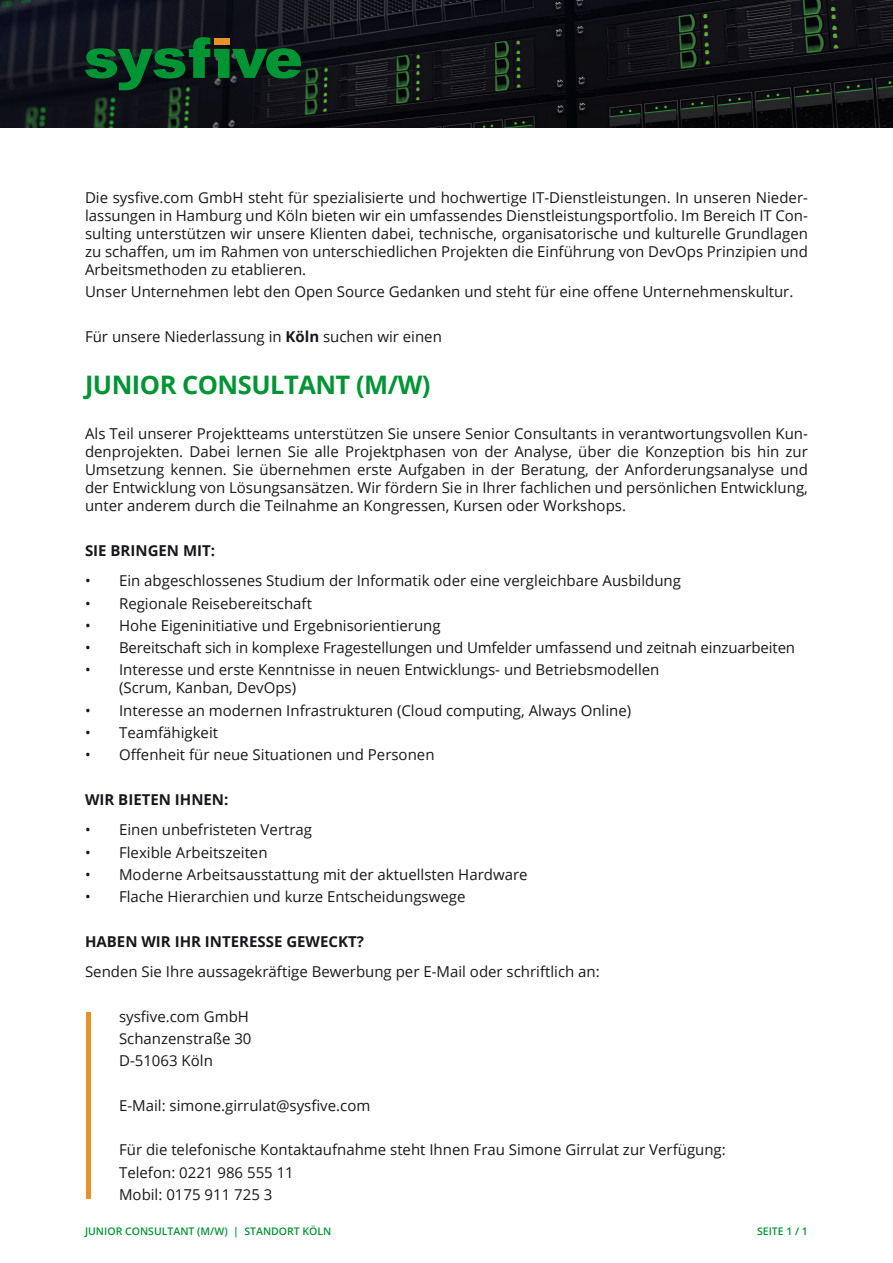
<style>
.page{position:relative;width:893px;height:1263px;background:#fff}
.page>*{position:absolute;margin:0;border:0;box-sizing:border-box;transform-origin:0 0}
.t1{font:700 25.5px "Open Sans";letter-spacing:-.02em;color:#009534}
.t2{font:15px/18px "Open Sans";color:#1a171c;text-align:justify}
.t3{font:700 15px "Open Sans";color:#1a171c}
.t4{font:600 10.5px "Open Sans";color:#009534}
.s1{font-weight:700}
</style>
<div class="page">
<img style="left:0;top:0;width:893px;height:128px">
<svg style="left:85px;top:37px;width:216px;height:54px;background:#0c4223"></svg>
<hr style="left:86px;top:1012px;width:4px;height:187px;background:#e89126">
<p class="t2" style="left:85px;top:188px;width:724px">Die sysfive.com GmbH steht für spezialisierte und hochwertige IT-Dienstleistungen. In unseren Nieder&shy;lassungen in Hamburg und Köln bieten wir ein umfassendes Dienstleistungsportfolio. Im Bereich IT Con&shy;sulting unterstützen wir unsere Klienten dabei, technische, organisatorische und kulturelle Grundlagen zu schaffen, um im Rahmen von unterschiedlichen Projekten die Einführung von DevOps Prinzipien und Arbeitsmethoden zu etablieren.</p>
<p class="t2" style="left:85px;top:282px;width:710px">Unser Unternehmen lebt den Open Source Gedanken und steht für eine offene Unternehmenskultur.</p>
<p class="t2" style="left:85px;top:327px;width:358px">Für unsere Niederlassung in <span class="s1">Köln</span> suchen wir einen</p>
<p class="t1" style="left:85px;top:367px;width:347px">JUNIOR CONSULTANT (M/W)</p>
<p class="t2" style="left:85px;top:424px;width:724px">Als Teil unserer Projektteams unterstützen Sie unsere Senior Consultants in verantwortungsvollen Kun&shy;denprojekten. Dabei lernen Sie alle Projektphasen von der Analyse, über die Konzeption bis hin zur Umsetzung kennen. Sie übernehmen erste Aufgaben in der Beratung, der Anforderungsanalyse und der Entwicklung von Lösungsansätzen. Wir fördern Sie in Ihrer fachlichen und persönlichen Entwicklung, unter anderem durch die Teilnahme an Kongressen, Kursen oder Workshops.</p>
<p class="t3" style="left:85px;top:539px;width:132px">SIE BRINGEN MIT:</p>
<p class="t2" style="left:85px;top:571px;width:597px">• Ein abgeschlossenes Studium der Informatik oder eine vergleichbare Ausbildung</p>
<p class="t2" style="left:85px;top:594px;width:228px">• Regionale Reisebereitschaft</p>
<p class="t2" style="left:85px;top:616px;width:357px">• Hohe Eigeninitiative und Ergebnisorientierung</p>
<p class="t2" style="left:85px;top:638px;width:712px">• Bereitschaft sich in komplexe Fragestellungen und Umfelder umfassend und zeitnah einzuarbeiten</p>
<p class="t2" style="left:119px;top:660px;width:542px;text-indent:-34px">• Interesse und erste Kenntnisse in neuen Entwicklungs- und Betriebsmodellen (Scrum, Kanban, DevOps)</p>
<p class="t2" style="left:85px;top:701px;width:548px">• Interesse an modernen Infrastrukturen (Cloud computing, Always Online)</p>
<p class="t2" style="left:85px;top:723px;width:135px">• Teamfähigkeit</p>
<p class="t2" style="left:85px;top:745px;width:351px">• Offenheit für neue Situationen und Personen</p>
<p class="t3" style="left:85px;top:788px;width:145px">WIR BIETEN IHNEN:</p>
<p class="t2" style="left:85px;top:820px;width:229px">• Einen unbefristeten Vertrag</p>
<p class="t2" style="left:85px;top:843px;width:184px">• Flexible Arbeitszeiten</p>
<p class="t2" style="left:85px;top:865px;width:444px">• Moderne Arbeitsausstattung mit der aktuellsten Hardware</p>
<p class="t2" style="left:85px;top:887px;width:382px">• Flache Hierarchien und kurze Entscheidungswege</p>
<p class="t3" style="left:85px;top:930px;width:280px">HABEN WIR IHR INTERESSE GEWECKT?</p>
<p class="t2" style="left:85px;top:962px;width:516px">Senden Sie Ihre aussagekräftige Bewerbung per E-Mail oder schriftlich an:</p>
<p class="t2" style="left:119px;top:1007px;width:131px">sysfive.com GmbH</p>
<p class="t2" style="left:119px;top:1029px;width:134px">Schanzenstraße 30</p>
<p class="t2" style="left:119px;top:1051px;width:95px">D-51063 Köln</p>
<p class="t2" style="left:119px;top:1096px;width:253px">E-Mail: simone.girrulat@sysfive.com</p>
<p class="t2" style="left:119px;top:1140px;width:608px">Für die telefonische Kontaktaufnahme steht Ihnen Frau Simone Girrulat zur Verfügung:</p>
<p class="t2" style="left:119px;top:1163px;width:176px">Telefon: 0221 986 555 11</p>
<p class="t2" style="left:119px;top:1185px;width:155px">Mobil: 0175 911 725 3</p>
<p class="t4" style="left:85px;top:1224px;width:248px">JUNIOR CONSULTANT (M/W) | STANDORT KÖLN</p>
<p class="t4" style="left:757px;top:1224px;width:52px">SEITE 1 / 1</p>
</div>
